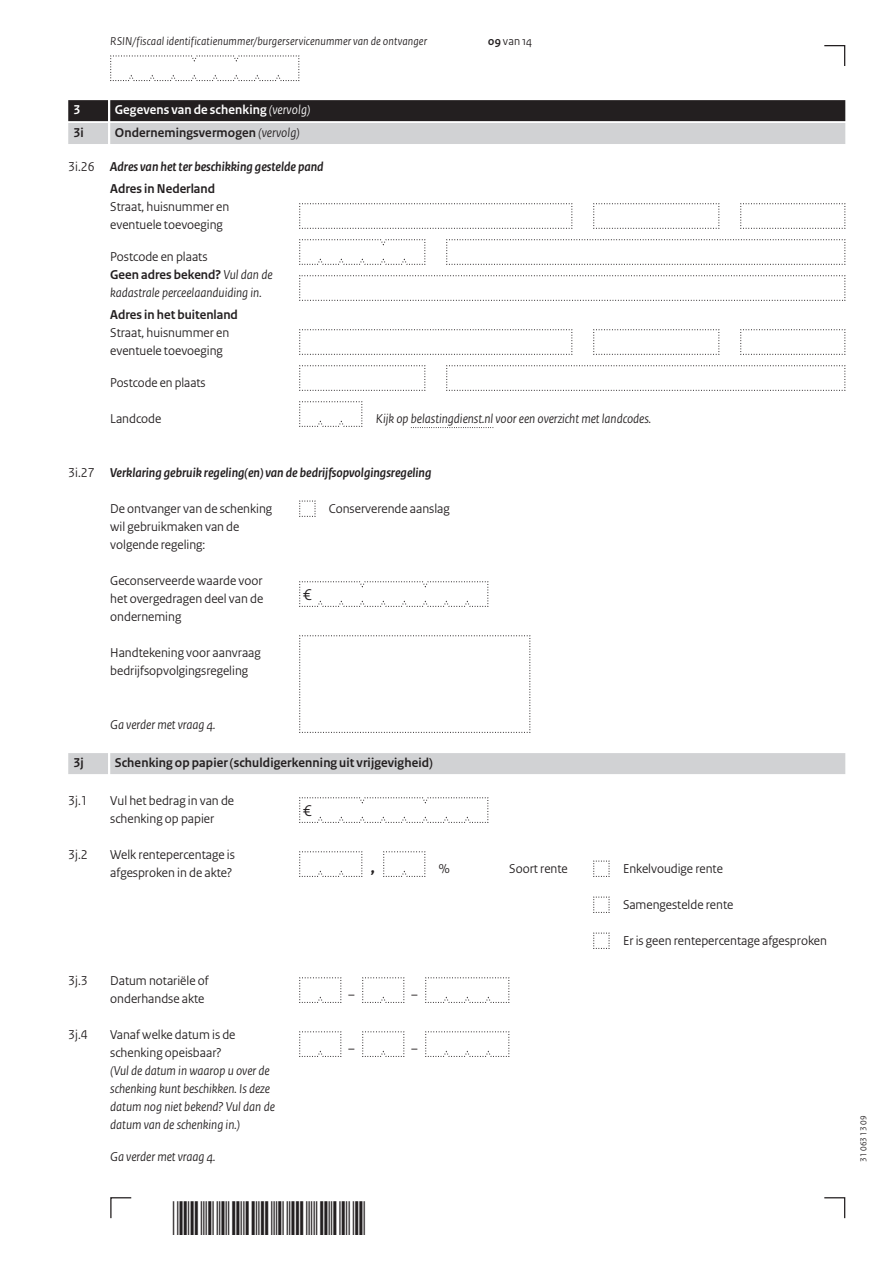
<style>
.page{position:relative;width:893px;height:1263px;background:#fff}
.page>*{position:absolute;margin:0;border:0;box-sizing:border-box;transform-origin:0 0}
.t1{font:45px "Symbol";color:#231f20;scale:.67 1}
.t2{font:700 18px "Rijksoverheid Sans Heading";color:#231f20}
.t3{font:16.5px "Rijksoverheid Sans Heading";color:#231f20}
.t4{font:13.5px/18px "Rijksoverheid Sans Heading";color:#231f20}
.t5{font:italic 13.5px/18px "Rijksoverheid Sans Heading";color:#231f20}
.t6{font:italic 700 13.5px/21.8px "Rijksoverheid Sans Heading";color:#231f20}
.t7{font:700 13.5px "Rijksoverheid Sans Heading";letter-spacing:.01em;color:#231f20}
.t8{font:700 13.5px "Rijksoverheid Sans Heading";letter-spacing:.01em;color:#fff}
.t9{font:italic 12px "Rijksoverheid Sans Heading";letter-spacing:.015em;color:#231f20}
.t10{font:12px "Rijksoverheid Sans Heading";color:#231f20}
.t11{font:9px "Rijksoverheid Sans Heading";color:#231f20}
.s1{font-weight:700}
.s2{font-weight:400;font-style:italic}
.s3{font-weight:400;font-style:normal}
.s4{font-style:normal}
.s5{font-weight:700;font-style:normal}
</style>
<div class="page">
<svg style="left:824px;top:1197px;width:22px;height:22px"></svg>
<svg style="left:110px;top:1197px;width:22px;height:22px"></svg>
<svg style="left:824px;top:45px;width:22px;height:21px"></svg>
<svg style="left:110px;top:55px;width:190px;height:26px"></svg>
<svg style="left:299px;top:203px;width:274px;height:26px"></svg>
<svg style="left:593px;top:203px;width:127px;height:26px"></svg>
<svg style="left:740px;top:203px;width:106px;height:26px"></svg>
<svg style="left:299px;top:239px;width:127px;height:26px"></svg>
<svg style="left:446px;top:239px;width:400px;height:26px"></svg>
<svg style="left:299px;top:275px;width:547px;height:26px"></svg>
<svg style="left:299px;top:329px;width:274px;height:26px"></svg>
<svg style="left:593px;top:329px;width:127px;height:26px"></svg>
<svg style="left:740px;top:329px;width:106px;height:26px"></svg>
<svg style="left:299px;top:365px;width:127px;height:26px"></svg>
<svg style="left:446px;top:365px;width:400px;height:26px"></svg>
<svg style="left:411px;top:427px;width:82px;height:1px"></svg>
<svg style="left:299px;top:401px;width:64px;height:26px"></svg>
<svg style="left:299px;top:500px;width:17px;height:17px"></svg>
<svg style="left:299px;top:581px;width:190px;height:26px"></svg>
<svg style="left:299px;top:635px;width:232px;height:98px"></svg>
<div style="left:110px;top:753px;width:735px;height:21px;background:#d1d2d4"></div>
<div style="left:68px;top:753px;width:40px;height:21px;background:#d1d2d4"></div>
<svg style="left:299px;top:797px;width:190px;height:26px"></svg>
<svg style="left:299px;top:851px;width:64px;height:26px"></svg>
<svg style="left:383px;top:851px;width:43px;height:26px"></svg>
<svg style="left:593px;top:860px;width:17px;height:17px"></svg>
<svg style="left:593px;top:896px;width:17px;height:17px"></svg>
<svg style="left:593px;top:932px;width:17px;height:17px"></svg>
<svg style="left:299px;top:977px;width:43px;height:26px"></svg>
<svg style="left:362px;top:977px;width:43px;height:26px"></svg>
<svg style="left:425px;top:977px;width:85px;height:26px"></svg>
<svg style="left:299px;top:1031px;width:43px;height:26px"></svg>
<svg style="left:362px;top:1031px;width:43px;height:26px"></svg>
<svg style="left:425px;top:1031px;width:85px;height:26px"></svg>
<div style="left:110px;top:100px;width:735px;height:21px;background:#231f20"></div>
<div style="left:68px;top:100px;width:40px;height:21px;background:#231f20"></div>
<div style="left:110px;top:123px;width:735px;height:21px;background:#d1d2d4"></div>
<div style="left:68px;top:123px;width:40px;height:21px;background:#d1d2d4"></div>
<p class="t9" style="left:110px;top:34px;width:318px">RSIN/fiscaal identificatienummer/burgerservicenummer van de ontvanger</p>
<p class="t10" style="left:488px;top:34px;width:45px"><span class="s1">09</span> van 14</p>
<p class="t8" style="left:74px;top:102px;width:8px">3</p>
<p class="t8" style="left:115px;top:102px;width:197px">Gegevens van de schenking <span class="s2">(vervolg)</span></p>
<p class="t7" style="left:74px;top:125px;width:12px">3i</p>
<p class="t7" style="left:115px;top:125px;width:187px">Ondernemingsvermogen <span class="s2">(vervolg)</span></p>
<p class="t6" style="left:110px;top:156px;width:215px;text-indent:-42px"><span class="s3">3i.26</span> Adres van het ter beschikking gestelde pand<br><span class="s4">Adres in Nederland</span></p>
<p class="t4" style="left:110px;top:198px;width:121px">Straat, huisnummer en eventuele toevoeging</p>
<p class="t5" style="left:110px;top:248px;width:164px"><span class="s4">Postcode en plaats<br></span><span class="s5">Geen adres bekend?</span> Vul dan de kadastrale perceelaanduiding in.</p>
<p class="t7" style="left:110px;top:307px;width:129px">Adres in het buitenland</p>
<p class="t4" style="left:110px;top:324px;width:121px">Straat, huisnummer en eventuele toevoeging</p>
<p class="t4" style="left:110px;top:374px;width:97px">Postcode en plaats</p>
<p class="t4" style="left:110px;top:410px;width:53px">Landcode</p>
<p class="t5" style="left:376px;top:410px;width:277px">Kijk op belastingdienst.nl voor een overzicht met landcodes.</p>
<p class="t6" style="left:68px;top:462px;width:365px"><span class="s3">3i.27</span> Verklaring gebruik regeling(en) van de bedrijfsopvolgingsregeling</p>
<p class="t4" style="left:110px;top:500px;width:163px">De ontvanger van de schenking wil gebruikmaken van de volgende regeling:</p>
<p class="t4" style="left:329px;top:500px;width:122px">Conserverende aanslag</p>
<p class="t4" style="left:110px;top:572px;width:155px;text-align:justify">Geconserveerde waarde voor het overgedragen deel van de onderneming</p>
<p class="t3" style="left:303px;top:585px;width:10px">€</p>
<p class="t4" style="left:110px;top:644px;width:152px">Handtekening voor aanvraag bedrijfsopvolgingsregeling</p>
<p class="t5" style="left:110px;top:716px;width:107px">Ga verder met vraag 4.</p>
<p class="t7" style="left:74px;top:755px;width:12px">3j</p>
<p class="t7" style="left:115px;top:755px;width:320px">Schenking op papier (schuldigerkenning uit vrijgevigheid)</p>
<p class="t4" style="left:68px;top:792px;width:21px">3j.1</p>
<p class="t4" style="left:110px;top:792px;width:125px">Vul het bedrag in van de schenking op papier</p>
<p class="t3" style="left:303px;top:801px;width:10px">€</p>
<p class="t4" style="left:68px;top:846px;width:21px">3j.2</p>
<p class="t4" style="left:110px;top:846px;width:126px">Welk rentepercentage is afgesproken in de akte?</p>
<h2 class="t2" style="left:371px;top:857px;width:6px">,</h2>
<p class="t4" style="left:439px;top:860px;width:12px">%</p>
<p class="t4" style="left:509px;top:860px;width:60px">Soort rente</p>
<p class="t4" style="left:623px;top:860px;width:101px">Enkelvoudige rente</p>
<p class="t4" style="left:623px;top:896px;width:112px">Samengestelde rente</p>
<p class="t4" style="left:623px;top:932px;width:205px">Er is geen rentepercentage afgesproken</p>
<p class="t4" style="left:68px;top:972px;width:21px">3j.3</p>
<p class="t4" style="left:110px;top:972px;width:100px">Datum notariële of onderhandse akte</p>
<p class="t4" style="left:68px;top:1026px;width:21px">3j.4</p>
<p class="t4" style="left:110px;top:1026px;width:127px">Vanaf welke datum is de schenking opeisbaar?</p>
<p class="t5" style="left:110px;top:1062px;width:166px">(Vul de datum in waarop u over de schenking kunt beschikken. Is deze datum nog niet bekend? Vul dan de datum van de schenking in.)</p>
<p class="t5" style="left:110px;top:1148px;width:107px">Ga verder met vraag 4.</p>
<h1 class="t1" style="left:190px;top:1193px;width:185px">✓ ✓✓</h1>
<p class="t4" style="left:348px;top:986px;width:8px">–</p>
<p class="t4" style="left:411px;top:986px;width:8px">–</p>
<p class="t4" style="left:348px;top:1040px;width:8px">–</p>
<p class="t4" style="left:411px;top:1040px;width:8px">–</p>
<p class="t11" style="left:858px;top:1161px;width:47px;rotate:-90deg">31 063 13 09</p>
</div>
